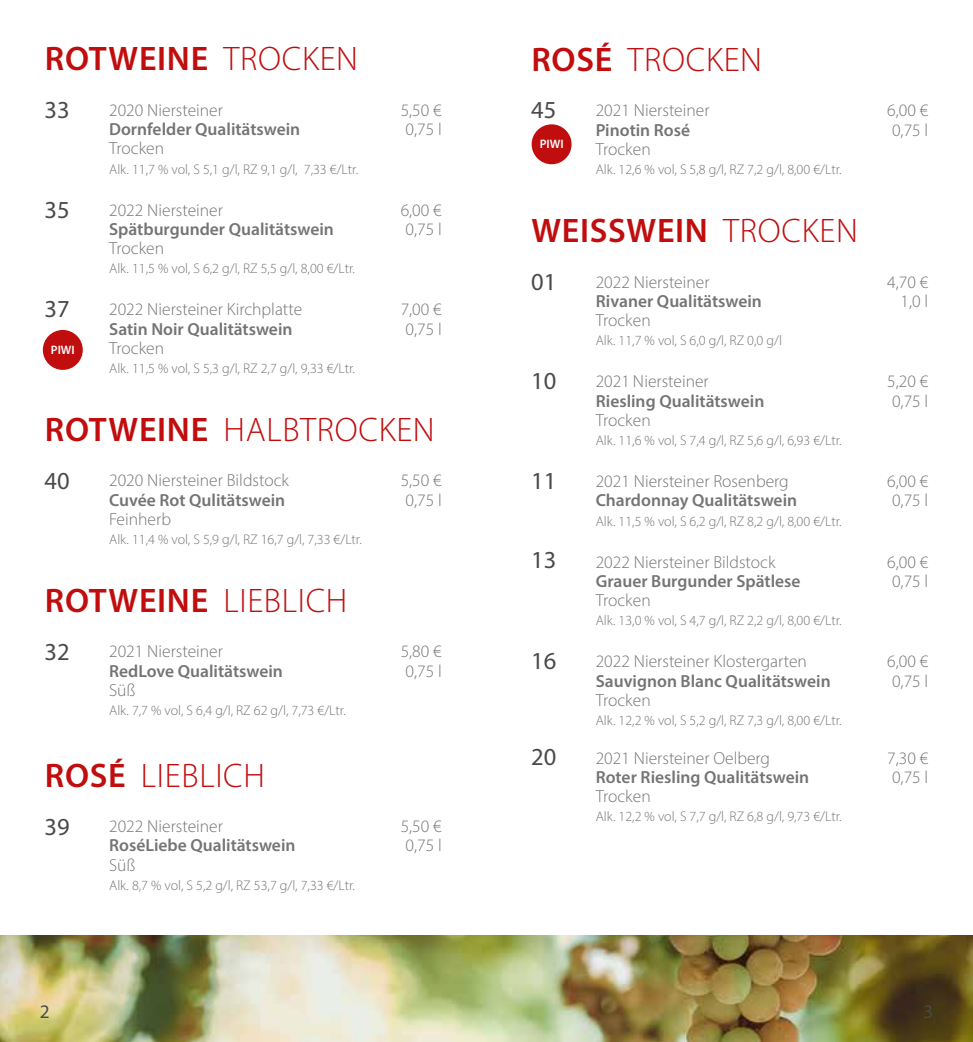
<style>
.page{position:relative;width:973px;height:1042px;background:#fff}
.page>*{position:absolute;margin:0;border:0;box-sizing:border-box;transform-origin:0 0}
.t1{font:600 34.12px "Myriad Pro";letter-spacing:.02em;color:#c00d0e}
.t2{font:300 34.12px "Myriad Pro";letter-spacing:.02em;color:#c00d0e}
.t3{font:24.5px "Myriad Pro";color:#4a4a49}
.t4{font:19.25px "Myriad Pro";color:#4a4a49}
.t5{font:300 17.5px "Myriad Pro";color:#757474}
.t6{font:600 17.5px "Myriad Pro";color:#757474}
.t7{font:300 14px "Myriad Pro";color:#757474}
.t8{font:600 12.25px "Myriad Pro";color:#fff}
.s1{font-weight:300}
.s2{font-weight:600}
</style>
<div class="page">
<img style="left:0;top:935px;width:972px;height:107px">
<div style="left:531px;top:124px;width:40px;height:40px;background:#c00d0e;border-radius:50%"></div>
<div style="left:43px;top:330px;width:40px;height:40px;background:#c00d0e;border-radius:50%"></div>
<h1 class="t1" style="left:45px;top:37px;width:314px">ROTWEINE <span class="s1">TROCKEN</span></h1>
<p class="t5" style="left:109px;top:99px;width:115px">2020 Niersteiner</p>
<p class="t5" style="left:400px;top:99px;width:43px">5,50 €</p>
<p class="t6" style="left:109px;top:118px;width:193px">Dornfelder Qualitätswein</p>
<p class="t5" style="left:405px;top:119px;width:38px">0,75 l</p>
<p class="t5" style="left:109px;top:138px;width:56px">Trocken</p>
<p class="t7" style="left:109px;top:160px;width:250px">Alk. 11,7 % vol, S 5,1 g/l, RZ 9,1 g/l, 7,33 €/Ltr.</p>
<p class="t5" style="left:109px;top:199px;width:115px">2022 Niersteiner</p>
<p class="t5" style="left:400px;top:199px;width:43px">6,00 €</p>
<p class="t6" style="left:109px;top:218px;width:226px">Spätburgunder Qualitätswein</p>
<p class="t5" style="left:405px;top:218px;width:38px">0,75 l</p>
<p class="t5" style="left:109px;top:238px;width:56px">Trocken</p>
<p class="t7" style="left:109px;top:260px;width:247px">Alk. 11,5 % vol, S 6,2 g/l, RZ 5,5 g/l, 8,00 €/Ltr.</p>
<p class="t5" style="left:109px;top:299px;width:194px">2022 Niersteiner Kirchplatte</p>
<p class="t5" style="left:400px;top:299px;width:43px">7,00 €</p>
<p class="t6" style="left:109px;top:317px;width:185px">Satin Noir Qualitätswein</p>
<p class="t5" style="left:405px;top:318px;width:38px">0,75 l</p>
<p class="t5" style="left:109px;top:337px;width:56px">Trocken</p>
<p class="t7" style="left:109px;top:360px;width:247px">Alk. 11,5 % vol, S 5,3 g/l, RZ 2,7 g/l, 9,33 €/Ltr.</p>
<h2 class="t3" style="left:45px;top:95px;width:27px">33</h2>
<h2 class="t3" style="left:45px;top:194px;width:27px">35</h2>
<h2 class="t3" style="left:45px;top:294px;width:27px">37</h2>
<p class="t8" style="left:51px;top:342px;width:25px">PIWI</p>
<h1 class="t2" style="left:45px;top:409px;width:391px"><span class="s2">ROTWEINE</span> HALBTROCKEN</h1>
<p class="t5" style="left:109px;top:470px;width:181px">2020 Niersteiner Bildstock</p>
<p class="t5" style="left:400px;top:470px;width:43px">5,50 €</p>
<p class="t6" style="left:109px;top:489px;width:178px">Cuvée Rot Qulitätswein</p>
<p class="t5" style="left:405px;top:489px;width:38px">0,75 l</p>
<p class="t5" style="left:109px;top:508px;width:63px">Feinherb</p>
<p class="t7" style="left:109px;top:531px;width:254px">Alk. 11,4 % vol, S 5,9 g/l, RZ 16,7 g/l, 7,33 €/Ltr.</p>
<h2 class="t3" style="left:45px;top:466px;width:27px">40</h2>
<h1 class="t1" style="left:45px;top:579px;width:304px">ROTWEINE <span class="s1">LIEBLICH</span></h1>
<p class="t5" style="left:109px;top:641px;width:115px">2021 Niersteiner</p>
<p class="t5" style="left:400px;top:641px;width:43px">5,80 €</p>
<p class="t6" style="left:109px;top:660px;width:175px">RedLove Qualitätswein</p>
<p class="t5" style="left:405px;top:660px;width:38px">0,75 l</p>
<p class="t5" style="left:109px;top:679px;width:28px">Süß</p>
<p class="t7" style="left:109px;top:702px;width:238px">Alk. 7,7 % vol, S 6,4 g/l, RZ 62 g/l, 7,73 €/Ltr.</p>
<h2 class="t3" style="left:45px;top:636px;width:27px">32</h2>
<h1 class="t2" style="left:45px;top:754px;width:221px"><span class="s2">ROSÉ</span> LIEBLICH</h1>
<p class="t5" style="left:109px;top:815px;width:115px">2022 Niersteiner</p>
<p class="t5" style="left:400px;top:815px;width:43px">5,50 €</p>
<p class="t6" style="left:109px;top:834px;width:188px">RoséLiebe Qualitätswein</p>
<p class="t5" style="left:405px;top:835px;width:38px">0,75 l</p>
<p class="t5" style="left:109px;top:854px;width:28px">Süß</p>
<p class="t7" style="left:109px;top:877px;width:247px">Alk. 8,7 % vol, S 5,2 g/l, RZ 53,7 g/l, 7,33 €/Ltr.</p>
<h2 class="t3" style="left:45px;top:811px;width:27px">39</h2>
<h1 class="t2" style="left:531px;top:39px;width:232px"><span class="s2">ROSÉ</span> TROCKEN</h1>
<p class="t5" style="left:595px;top:100px;width:115px">2021 Niersteiner</p>
<p class="t5" style="left:887px;top:100px;width:43px">6,00 €</p>
<p class="t6" style="left:595px;top:119px;width:96px">Pinotin Rosé</p>
<p class="t5" style="left:891px;top:119px;width:38px">0,75 l</p>
<p class="t5" style="left:595px;top:139px;width:56px">Trocken</p>
<p class="t7" style="left:595px;top:161px;width:247px">Alk. 12,6 % vol, S 5,8 g/l, RZ 7,2 g/l, 8,00 €/Ltr.</p>
<h2 class="t3" style="left:531px;top:95px;width:27px">45</h2>
<p class="t8" style="left:539px;top:136px;width:25px">PIWI</p>
<h1 class="t1" style="left:531px;top:209px;width:328px">WEISSWEIN <span class="s1">TROCKEN</span></h1>
<p class="t5" style="left:595px;top:271px;width:115px">2022 Niersteiner</p>
<p class="t5" style="left:887px;top:271px;width:43px">4,70 €</p>
<p class="t6" style="left:595px;top:290px;width:168px">Rivaner Qualitätswein</p>
<p class="t5" style="left:900px;top:290px;width:29px">1,0 l</p>
<p class="t5" style="left:595px;top:310px;width:56px">Trocken</p>
<p class="t7" style="left:595px;top:332px;width:188px">Alk. 11,7 % vol, S 6,0 g/l, RZ 0,0 g/l</p>
<p class="t5" style="left:595px;top:371px;width:114px">2021 Niersteiner</p>
<p class="t5" style="left:887px;top:371px;width:43px">5,20 €</p>
<p class="t6" style="left:595px;top:389px;width:170px">Riesling Qualitätswein</p>
<p class="t5" style="left:891px;top:390px;width:38px">0,75 l</p>
<p class="t5" style="left:595px;top:409px;width:56px">Trocken</p>
<p class="t7" style="left:595px;top:432px;width:247px">Alk. 11,6 % vol, S 7,4 g/l, RZ 5,6 g/l, 6,93 €/Ltr.</p>
<p class="t5" style="left:595px;top:471px;width:194px">2021 Niersteiner Rosenberg</p>
<p class="t5" style="left:887px;top:471px;width:43px">6,00 €</p>
<p class="t6" style="left:595px;top:489px;width:203px">Chardonnay Qualitätswein</p>
<p class="t5" style="left:891px;top:490px;width:38px">0,75 l</p>
<p class="t7" style="left:595px;top:512px;width:247px">Alk. 11,5 % vol, S 6,2 g/l, RZ 8,2 g/l, 8,00 €/Ltr.</p>
<p class="t5" style="left:595px;top:551px;width:181px">2022 Niersteiner Bildstock</p>
<p class="t5" style="left:887px;top:551px;width:43px">6,00 €</p>
<p class="t6" style="left:595px;top:570px;width:206px">Grauer Burgunder Spätlese</p>
<p class="t5" style="left:891px;top:570px;width:38px">0,75 l</p>
<p class="t5" style="left:595px;top:590px;width:56px">Trocken</p>
<p class="t7" style="left:595px;top:612px;width:247px">Alk. 13,0 % vol, S 4,7 g/l, RZ 2,2 g/l, 8,00 €/Ltr.</p>
<p class="t5" style="left:595px;top:651px;width:213px">2022 Niersteiner Klostergarten</p>
<p class="t5" style="left:887px;top:651px;width:43px">6,00 €</p>
<p class="t6" style="left:595px;top:669px;width:236px">Sauvignon Blanc Qualitätswein</p>
<p class="t5" style="left:891px;top:670px;width:38px">0,75 l</p>
<p class="t5" style="left:595px;top:689px;width:56px">Trocken</p>
<p class="t7" style="left:595px;top:712px;width:247px">Alk. 12,2 % vol, S 5,2 g/l, RZ 7,3 g/l, 8,00 €/Ltr.</p>
<p class="t5" style="left:595px;top:747px;width:176px">2021 Niersteiner Oelberg</p>
<p class="t5" style="left:887px;top:747px;width:43px">7,30 €</p>
<p class="t6" style="left:595px;top:766px;width:215px">Roter Riesling Qualitätswein</p>
<p class="t5" style="left:891px;top:766px;width:38px">0,75 l</p>
<p class="t5" style="left:595px;top:786px;width:56px">Trocken</p>
<p class="t7" style="left:595px;top:808px;width:247px">Alk. 12,2 % vol, S 7,7 g/l, RZ 6,8 g/l, 9,73 €/Ltr.</p>
<h2 class="t3" style="left:531px;top:266px;width:27px">01</h2>
<h2 class="t3" style="left:531px;top:366px;width:27px">10</h2>
<h2 class="t3" style="left:531px;top:466px;width:27px">11</h2>
<h2 class="t3" style="left:531px;top:544px;width:27px">13</h2>
<h2 class="t3" style="left:531px;top:646px;width:27px">16</h2>
<h2 class="t3" style="left:531px;top:741px;width:27px">20</h2>
<h3 class="t4" style="left:40px;top:1000px;width:11px">2</h3>
<h3 class="t4" style="left:923px;top:1000px;width:11px">3</h3>
</div>
